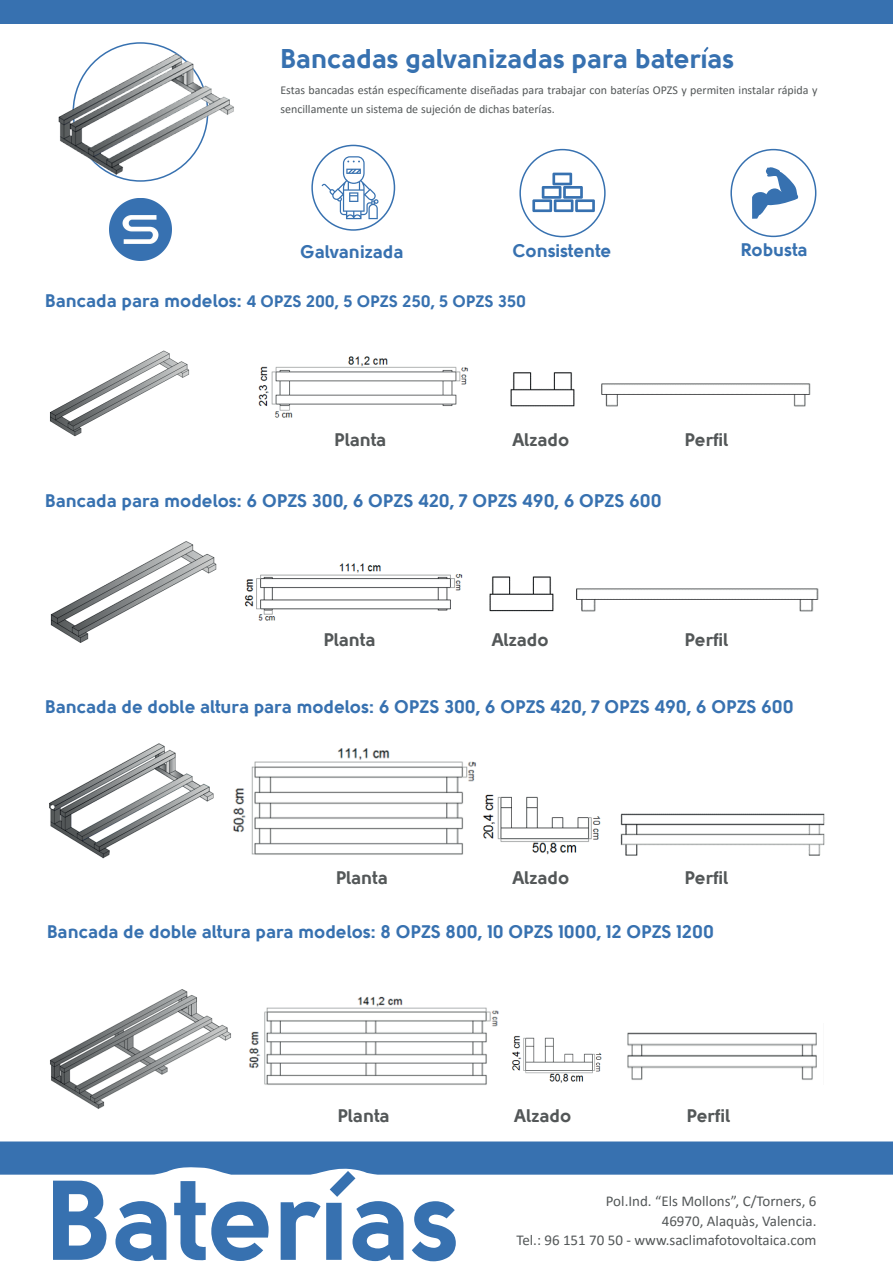
<style>
.page{position:relative;width:893px;height:1263px;background:#fff}
.page>*{position:absolute;margin:0;border:0;box-sizing:border-box;transform-origin:0 0}
.t1{font:800 112.5px "Solomon";color:#3771b0}
.t2{font:800 27px "Solomon";color:#3771b0}
.t3{font:800 18.15px "Solomon";color:#3771b0}
.t4{font:800 18.15px "Solomon";color:#535758}
.t5{font:800 16.5px "Solomon";color:#3771b0}
.t6{font:15px/19.5px "Calibri";color:#535758;text-align:right}
.t7{font:12px/19.5px "Calibri";color:#535758}
.s1{font-size:18.15px}
</style>
<div class="page">
<img style="left:49px;top:743px;width:165px;height:116px">
<div style="left:730px;top:149px;width:86px;height:88px;border:2px solid #3771b0;border-radius:50%"></div>
<svg style="left:752px;top:167px;width:47px;height:52px"></svg>
<div style="left:519px;top:149px;width:87px;height:88px;border:2px solid #3771b0;border-radius:50%"></div>
<svg style="left:532px;top:173px;width:63px;height:39px"></svg>
<div style="left:0;top:0;width:893px;height:23px;background:#3771b0"></div>
<div style="left:311px;top:145px;width:84px;height:86px;border:2px solid #3771b0;border-radius:50%"></div>
<svg style="left:322px;top:156px;width:56px;height:63px"></svg>
<svg style="left:703px;top:46px;width:6px;height:7px"></svg>
<img style="left:109px;top:199px;width:62px;height:62px">
<img style="left:50px;top:350px;width:140px;height:87px">
<img style="left:58px;top:49px;width:176px;height:130px">
<img style="left:258px;top:356px;width:211px;height:62px">
<img style="left:510px;top:372px;width:65px;height:35px">
<img style="left:601px;top:383px;width:210px;height:24px">
<img style="left:50px;top:541px;width:167px;height:102px">
<img style="left:489px;top:576px;width:65px;height:36px">
<img style="left:576px;top:588px;width:243px;height:24px">
<svg style="left:51px;top:805px;width:4px;height:4px"></svg>
<img style="left:244px;top:563px;width:219px;height:57px">
<img style="left:233px;top:748px;width:244px;height:107px">
<img style="left:483px;top:794px;width:118px;height:61px">
<img style="left:620px;top:813px;width:205px;height:43px">
<img style="left:249px;top:996px;width:250px;height:89px">
<img style="left:50px;top:989px;width:181px;height:120px">
<img style="left:512px;top:1036px;width:90px;height:47px">
<img style="left:627px;top:1032px;width:190px;height:48px">
<svg style="left:0;top:1141px;width:893px;height:56px"></svg>
<h2 class="t2" style="left:280px;top:45px;width:455px">Bancadas galvanizadas para baterias</h2>
<p class="t7" style="left:280px;top:80px;width:539px">Estas bancadas están específicamente diseñadas para trabajar con baterías OPZS y permiten instalar rápida y sencillamente un sistema de sujeción de dichas baterías.</p>
<p class="t3" style="left:300px;top:242px;width:105px">Galvanizada</p>
<p class="t3" style="left:513px;top:242px;width:100px">Consistente</p>
<p class="t3" style="left:741px;top:241px;width:68px">Robusta</p>
<p class="t5" style="left:45px;top:293px;width:483px"><span class="s1">Bancada para modelos:</span> 4 OPZS 200, 5 OPZS 250, 5 OPZS 350</p>
<p class="t4" style="left:335px;top:431px;width:53px">Planta</p>
<p class="t4" style="left:513px;top:431px;width:58px">Alzado</p>
<p class="t4" style="left:685px;top:431px;width:45px">Perfil</p>
<p class="t3" style="left:45px;top:492px;width:618px">Bancada para modelos: 6 OPZS 300, 6 OPZS 420, 7 OPZS 490, 6 OPZS 600</p>
<p class="t4" style="left:324px;top:631px;width:53px">Planta</p>
<p class="t4" style="left:492px;top:631px;width:58px">Alzado</p>
<p class="t4" style="left:685px;top:631px;width:45px">Perfil</p>
<p class="t3" style="left:45px;top:698px;width:750px">Bancada de doble altura para modelos: 6 OPZS 300, 6 OPZS 420, 7 OPZS 490, 6 OPZS 600</p>
<p class="t4" style="left:336px;top:869px;width:53px">Planta</p>
<p class="t4" style="left:513px;top:869px;width:58px">Alzado</p>
<p class="t4" style="left:685px;top:869px;width:45px">Perfil</p>
<p class="t3" style="left:47px;top:923px;width:669px">Bancada de doble altura para modelos: 8 OPZS 800, 10 OPZS 1000, 12 OPZS 1200</p>
<p class="t4" style="left:338px;top:1107px;width:53px">Planta</p>
<p class="t4" style="left:515px;top:1107px;width:58px">Alzado</p>
<p class="t4" style="left:687px;top:1107px;width:45px">Perfil</p>
<h1 class="t1" style="left:45px;top:1165px;width:416px">Baterias</h1>
<p class="t6" style="left:516px;top:1191px;width:302px">Pol.Ind. “Els Mollons”, C/Torners, 6<br>46970, Alaquàs, Valencia.<br>Tel.: 96 151 70 50 - www.saclimafotovoltaica.com</p>
</div>
